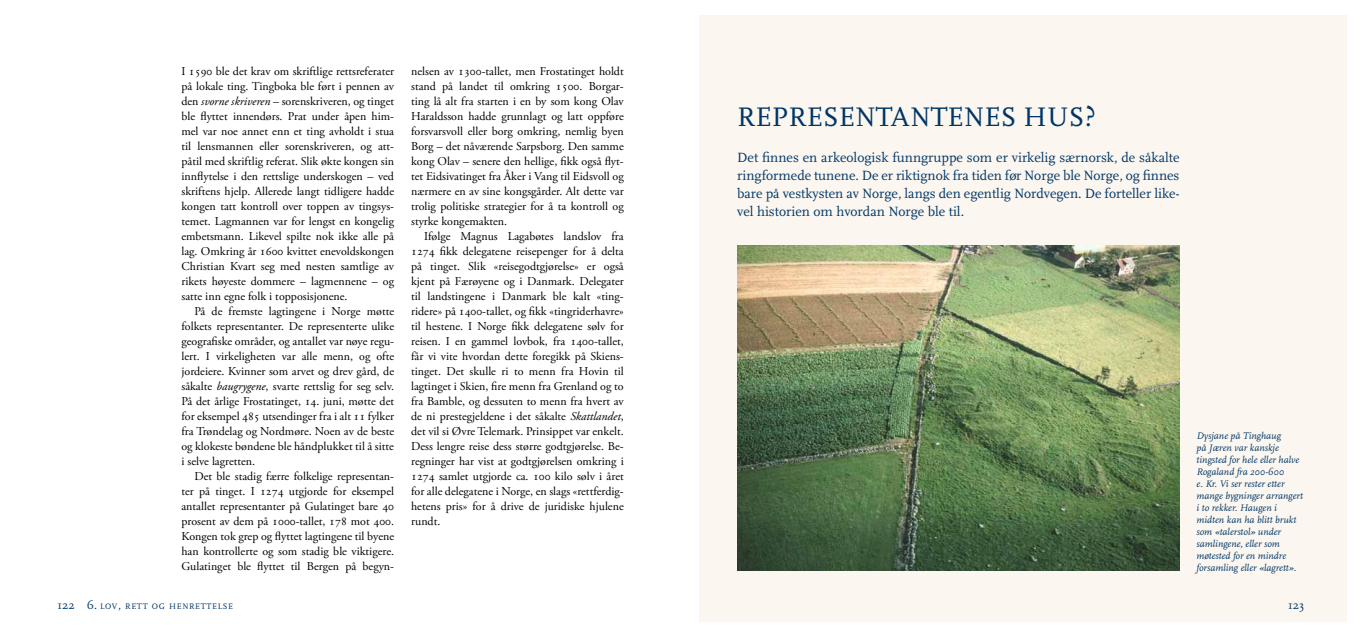
<style>
.page{position:relative;width:1361px;height:638px;background:#fff}
.page>*{position:absolute;margin:0;border:0;box-sizing:border-box;transform-origin:0 0}
.t1{font:28px "Scala";color:#003667}
.t2{font:14px/18px "Scala";color:#003667;text-align:justify}
.t3{font:12px/15px "Adobe Garamond Pro";color:#000;text-align:justify}
.t4{font:12px "Scala";color:#003667}
.t5{font:italic 10px/12px "Scala";color:#003667}
.t6{font:8.4px "Scala";letter-spacing:.07em;color:#003667}
.s1{font-style:italic}
.s2{font-size:12px}
</style>
<div class="page">
<div style="left:699px;top:15px;width:647px;height:607px;background:#fbf6ef"></div>
<img style="left:737px;top:245px;width:442px;height:325px">
<p class="t3" style="left:181px;top:64px;width:214px">I 1590 ble det krav om skriftlige rettsreferater på lokale ting. Tingboka ble ført i pennen av den <span class="s1">svorne skriveren</span> – sorenskriveren, og tinget ble flyttet innendørs. Prat under åpen him&shy;mel var noe annet enn et ting avholdt i stua til lensmannen eller sorenskriveren, og att&shy;påtil med skriftlig referat. Slik økte kongen sin innflytelse i den rettslige underskogen – ved skriftens hjelp. Allerede langt tidligere hadde kongen tatt kontroll over toppen av tingsys&shy;temet. Lagmannen var for lengst en kongelig embetsmann. Likevel spilte nok ikke alle på lag. Omkring år 1600 kvittet enevoldskongen Christian Kvart seg med nesten samtlige av rikets høyeste dommere – lagmennene – og satte inn egne folk i topposisjonene.</p>
<p class="t3" style="left:181px;top:304px;width:214px;text-indent:13px">På de fremste lagtingene i Norge møtte folkets representanter. De representerte ulike geografiske områder, og antallet var nøye regu&shy;lert. I virkeligheten var alle menn, og ofte jordeiere. Kvinner som arvet og drev gård, de såkalte <span class="s1">baugrygene</span>, svarte rettslig for seg selv.<br>På det årlige Frostatinget, 14. juni, møtte det for eksempel 485 utsendinger fra i alt 11 fylker fra Trøndelag og Nordmøre. Noen av de beste og klokeste bøndene ble håndplukket til å sitte i selve lagretten.</p>
<p class="t3" style="left:181px;top:469px;width:214px;text-indent:13px">Det ble stadig færre folkelige representan&shy;ter på tinget. I 1274 utgjorde for eksempel antallet representanter på Gulatinget bare 40 prosent av dem på 1000-tallet, 178 mot 400.<br>Kongen tok grep og flyttet lagtingene til byene han kontrollerte og som stadig ble viktigere.<br>Gulatinget ble flyttet til Bergen på begyn-</p>
<p class="t3" style="left:411px;top:64px;width:214px">nelsen av 1300-tallet, men Frostatinget holdt stand på landet til omkring 1500. Borgar&shy;ting lå alt fra starten i en by som kong Olav Haraldsson hadde grunnlagt og latt oppføre forsvarsvoll eller borg omkring, nemlig byen Borg – det nåværende Sarpsborg. Den samme kong Olav – senere den hellige, fikk også flyt&shy;tet Eidsivatinget fra Åker i Vang til Eidsvoll og nærmere en av sine kongsgårder. Alt dette var trolig politiske strategier for å ta kontroll og styrke kongemakten.</p>
<p class="t3" style="left:411px;top:229px;width:214px;text-indent:13px">Ifølge Magnus Lagabøtes landslov fra 1274 fikk delegatene reisepenger for å delta på tinget. Slik «reisegodtgjørelse» er også kjent på Færøyene og i Danmark. Delegater til landstingene i Danmark ble kalt «ting&shy;ridere» på 1400-tallet, og fikk «tingriderhavre» til hestene. I Norge fikk delegatene sølv for reisen. I en gammel lovbok, fra 1400-tallet, får vi vite hvordan dette foregikk på Skiens&shy;tinget. Det skulle ri to menn fra Hovin til lagtinget i Skien, fire menn fra Grenland og to fra Bamble, og dessuten to menn fra hvert av de ni prestegjeldene i det såkalte <span class="s1">Skattlandet</span>, det vil si Øvre Telemark. Prinsippet var enkelt.<br>Dess lengre reise dess større godtgjørelse. Be&shy;regninger har vist at godtgjørelsen omkring i 1274 samlet utgjorde ca. 100 kilo sølv i året for alle delegatene i Norge, en slags «rettferdig&shy;hetens pris» for å drive de juridiske hjulene rundt.</p>
<h1 class="t1" style="left:737px;top:101px;width:36px">Represe</h1>
<h1 class="t1" style="left:855px;top:101px;width:242px">ntantenes hus ?</h1>
<p class="t2" style="left:737px;top:149px;width:444px">Det finnes en arkeologisk funngruppe som er virkelig særnorsk, de såkalte ringformede tunene. De er riktignok fra tiden før Norge ble Norge, og finnes bare på vestkysten av Norge, langs den egentlig Nordvegen. De forteller like&shy;vel historien om hvordan Norge ble til.</p>
<p class="t5" style="left:1196px;top:430px;width:108px">Dysjane på Tinghaug<br>på Jæren var kanskje tingsted for hele eller halve<br>Rogaland fra 200-600<br>e. Kr. Vi ser rester etter mange bygninger arrangert i to rekker. Haugen i midten kan ha blitt brukt som «talerstol» under samlingene, eller som møtested for en mindre forsamling eller «lagrett».</p>
<p class="t6" style="left:57px;top:602px;width:177px"><span class="s2">122 6.</span> LOV<span class="s2">,</span> RETT OG HENRETTELSE</p>
<p class="t4" style="left:1288px;top:598px;width:18px">123</p>
</div>
